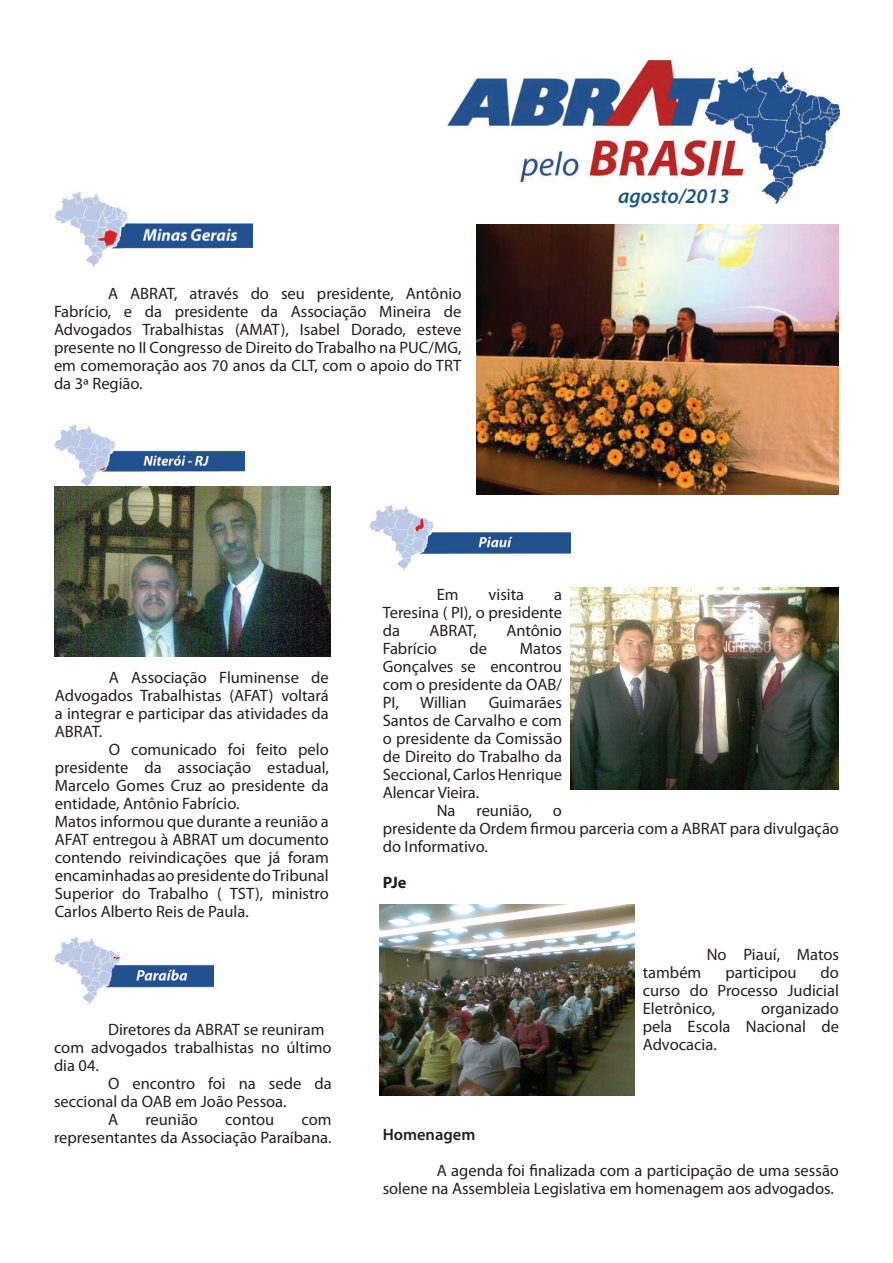
<style>
.page{position:relative;width:893px;height:1263px;background:#fff}
.page>*{position:absolute;margin:0;border:0;box-sizing:border-box;transform-origin:0 0}
.t1{font:italic 600 21px "Myriad Pro";color:#1b5389}
.t2{font:16.5px/18px "Myriad Pro";color:#231f20;text-align:justify}
.t3{font:600 16.5px "Myriad Pro";color:#231f20}
.t4{font:700 16.5px "Myriad Pro";color:#231f20}
</style>
<div class="page">
<img style="left:446px;top:58px;width:394px;height:145px">
<img style="left:54px;top:191px;width:198px;height:76px">
<img style="left:54px;top:936px;width:160px;height:68px">
<img style="left:476px;top:224px;width:363px;height:270px">
<img style="left:370px;top:504px;width:200px;height:66px">
<img style="left:54px;top:424px;width:191px;height:62px">
<img style="left:54px;top:486px;width:276px;height:170px">
<img style="left:570px;top:587px;width:269px;height:202px">
<img style="left:380px;top:904px;width:254px;height:191px">
<p class="t2" style="left:54px;top:285px;width:409px;text-indent:54px">A ABRAT, através do seu presidente, Antônio Fabrício, e da presidente da Associação Mineira de Advogados Trabalhistas (AMAT), Isabel Dorado, esteve presente no II Congresso de Direito do Trabalho na PUC/MG, em comemoração aos 70 anos da CLT, com o apoio do TRT da 3ª Região.</p>
<p class="t1" style="left:618px;top:182px;width:113px">agosto/2013</p>
<p class="t2" style="left:55px;top:668px;width:275px;text-indent:54px">A Associação Fluminense de Advogados Trabalhistas (AFAT) voltará a integrar e participar das atividades da ABRAT.</p>
<p class="t2" style="left:55px;top:740px;width:275px;text-align:left;text-indent:54px">O comunicado foi feito pelo presidente da associação estadual, Marcelo Gomes Cruz ao presidente da entidade, Antônio Fabrício.<br>Matos informou que durante a reunião a AFAT entregou à ABRAT um documento contendo reivindicações que já foram encaminhadas ao presidente do Tribunal Superior do Trabalho ( TST), ministro Carlos Alberto Reis de Paula.</p>
<p class="t2" style="left:54px;top:1020px;width:279px;text-align:left;text-indent:54px">Diretores da ABRAT se reuniram com advogados trabalhistas no último dia 04.</p>
<p class="t2" style="left:108px;top:1074px;width:225px">O encontro foi na sede da</p>
<p class="t2" style="left:54px;top:1092px;width:234px">seccional da OAB em João Pessoa.</p>
<p class="t2" style="left:108px;top:1110px;width:12px">A</p>
<p class="t2" style="left:145px;top:1110px;width:54px">reunião</p>
<p class="t2" style="left:225px;top:1110px;width:50px">contou</p>
<p class="t2" style="left:54px;top:1110px;width:279px;text-align:right">com<br>representantes da Associação Paraíbana.</p>
<p class="t2" style="left:437px;top:585px;width:23px">Em</p>
<p class="t2" style="left:489px;top:585px;width:37px">visita</p>
<p class="t2" style="left:383px;top:585px;width:181px;text-indent:171px">a Teresina ( PI), o presidente da</p>
<p class="t2" style="left:429px;top:621px;width:49px">ABRAT,</p>
<p class="t2" style="left:506px;top:621px;width:57px">Antônio</p>
<p class="t2" style="left:383px;top:639px;width:56px">Fabrício</p>
<p class="t2" style="left:470px;top:639px;width:19px">de</p>
<p class="t2" style="left:383px;top:639px;width:181px;text-indent:137px">Matos Gonçalves se encontrou com o presidente da OAB/ PI,</p>
<p class="t2" style="left:420px;top:693px;width:48px">Willian</p>
<p class="t2" style="left:489px;top:693px;width:75px">Guimarães</p>
<p class="t2" style="left:383px;top:711px;width:181px">Santos de Carvalho e com</p>
<p class="t2" style="left:383px;top:729px;width:181px">o presidente da Comissão</p>
<p class="t2" style="left:383px;top:747px;width:181px">de Direito do Trabalho da</p>
<p class="t2" style="left:383px;top:765px;width:181px">Seccional, Carlos Henrique</p>
<p class="t2" style="left:383px;top:783px;width:98px">Alencar Vieira.</p>
<p class="t2" style="left:437px;top:801px;width:20px">Na</p>
<p class="t2" style="left:476px;top:801px;width:57px">reunião,</p>
<p class="t2" style="left:383px;top:801px;width:458px;text-align:left;text-indent:170px">o<br>presidente da Ordem firmou parceria com a ABRAT para divulgação do Informativo.</p>
<p class="t4" style="left:383px;top:871px;width:25px">PJe</p>
<p class="t2" style="left:707px;top:945px;width:134px">No Piauí, Matos</p>
<p class="t2" style="left:643px;top:963px;width:60px">também</p>
<p class="t2" style="left:725px;top:963px;width:73px">participou</p>
<p class="t2" style="left:643px;top:963px;width:198px;text-indent:178px">do curso do Processo Judicial Eletrônico,</p>
<p class="t2" style="left:643px;top:999px;width:198px;text-indent:118px">organizado pela Escola Nacional de Advocacia.</p>
<p class="t3" style="left:383px;top:1124px;width:94px">Homenagem</p>
<p class="t2" style="left:383px;top:1161px;width:458px;text-indent:54px">A agenda foi finalizada com a participação de uma sessão solene na Assembleia Legislativa em homenagem aos advogados.</p>
</div>
